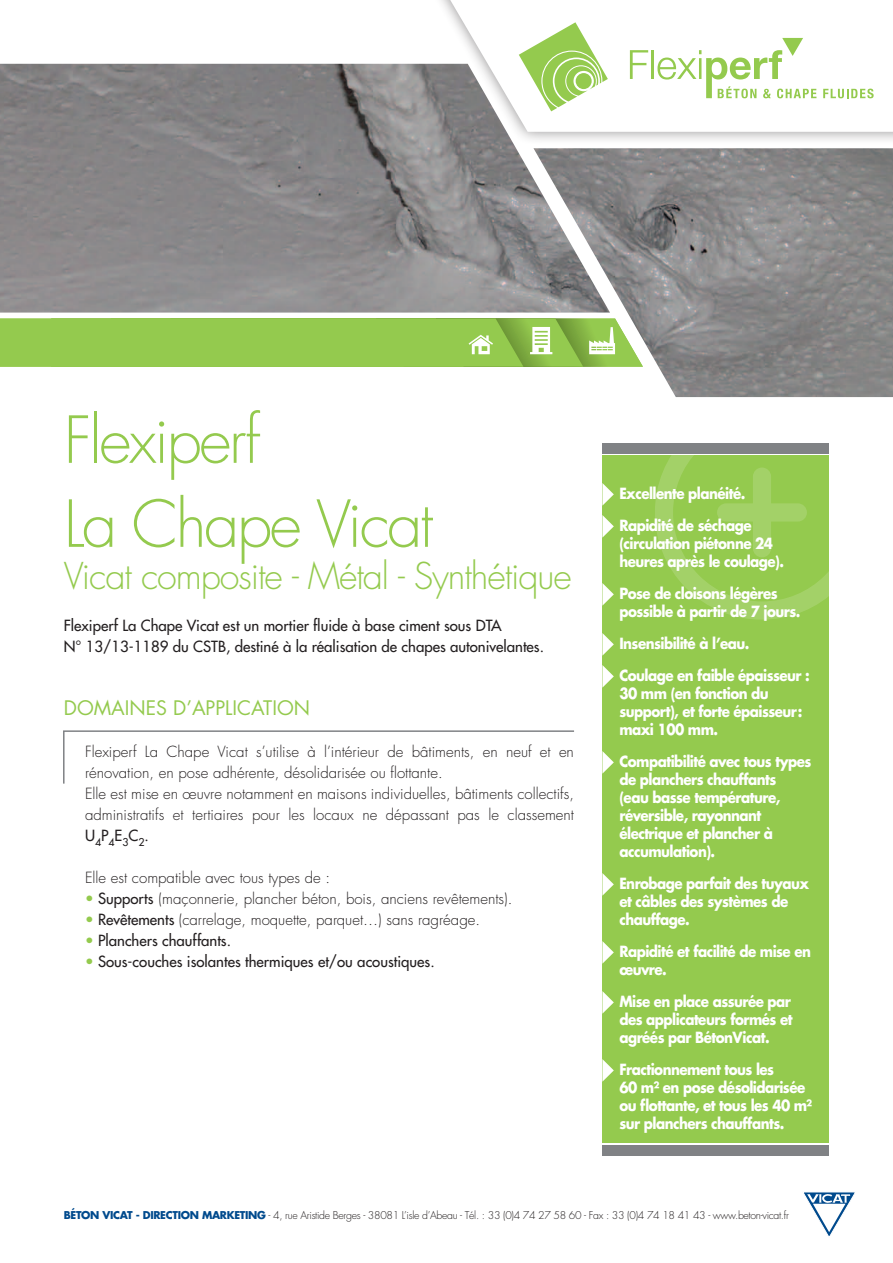
<style>
.page{position:relative;width:893px;height:1263px;background:#fff}
.page>*{position:absolute;margin:0;border:0;box-sizing:border-box;transform-origin:0 0}
.t1{font:300 63px/84px "Futura";letter-spacing:-.04em;color:#94ca4e}
.t2{font:300 36px "Futura";letter-spacing:-.03em;color:#94ca4e}
.t3{font:19.5px "Futura";color:#94ca4e}
.t4{font:700 15px/18px "Futura";letter-spacing:-.04em;color:#fff;scale:.9 1}
.t5{font:300 15px/21px "Futura";color:#231f20}
.t6{font:15px/21px "Futura";color:#231f20}
.t7{font:300 10.5px "Futura";letter-spacing:-.03em;color:#231f20}
.s1{font-weight:400}
.s2{font-weight:400;color:#94ca4e}
.s3{color:#94ca4e}
.s4{font-weight:700;color:#004a8d}
</style>
<div class="page">
<svg style="left:425px;top:0;width:378px;height:64px"></svg>
<div style="left:602px;top:456px;width:227px;height:687px;background:#94ca4e"></div>
<div style="left:602px;top:1145px;width:227px;height:11px;background:#808285"></div>
<svg style="left:644px;top:453px;width:185px;height:167px"></svg>
<div style="left:602px;top:443px;width:227px;height:10px;background:#808285"></div>
<svg style="left:630px;top:50px;width:18px;height:14px"></svg>
<hr style="left:651px;top:50px;width:3px;height:29px;background:#94ca4e">
<svg style="left:657px;top:38px;width:146px;height:26px"></svg>
<svg style="left:519px;top:22px;width:89px;height:42px"></svg>
<svg style="left:803px;top:1192px;width:52px;height:44px"></svg>
<img style="left:0;top:64px;width:893px;height:333px">
<svg style="left:63px;top:730px;width:511px;height:54px"></svg>
<svg style="left:602px;top:483px;width:12px;height:23px"></svg>
<svg style="left:602px;top:515px;width:12px;height:23px"></svg>
<svg style="left:602px;top:583px;width:12px;height:23px"></svg>
<svg style="left:602px;top:633px;width:12px;height:23px"></svg>
<svg style="left:602px;top:665px;width:12px;height:23px"></svg>
<svg style="left:602px;top:751px;width:12px;height:23px"></svg>
<svg style="left:602px;top:873px;width:12px;height:23px"></svg>
<svg style="left:602px;top:941px;width:12px;height:23px"></svg>
<svg style="left:602px;top:991px;width:12px;height:23px"></svg>
<svg style="left:602px;top:1059px;width:12px;height:23px"></svg>
<svg style="left:0;top:318px;width:643px;height:49px"></svg>
<h1 class="t1" style="left:64px;top:399px;width:371px">Flexiperf<br>La Chape Vicat</h1>
<h2 class="t2" style="left:64px;top:553px;width:510px">Vicat composite - Métal - Synthétique</h2>
<p class="t6" style="left:64px;top:615px;width:482px">Flexiperf La Chape Vicat est un mortier fluide à base ciment sous DTA<br>N° 13/13-1189 du CSTB, destiné à la réalisation de chapes autonivelantes.</p>
<h3 class="t3" style="left:64px;top:694px;width:248px">DOMAINES D’APPLICATION</h3>
<p class="t5" style="left:85px;top:741px;width:491px">Flexiperf La Chape Vicat s’utilise à l’intérieur de bâtiments, en neuf et en rénovation, en pose adhérente, désolidarisée ou flottante.<br>Elle est mise en œuvre notamment en maisons individuelles, bâtiments collectifs, administratifs et tertiaires pour les locaux ne dépassant pas le classement <span class="s1">U</span><sub>4</sub><span class="s1">P</span><sub>4</sub><span class="s1">E</span><sub>3</sub><span class="s1">C</span><sub>2</sub><span class="s1">.</span></p>
<p class="t5" style="left:85px;top:867px;width:247px">Elle est compatible avec tous types de :</p>
<p class="t5" style="left:85px;top:888px;width:429px"><span class="s2">•</span> <span class="s1">Supports</span> (maçonnerie, plancher béton, bois, anciens revêtements).</p>
<p class="t5" style="left:85px;top:909px;width:397px"><span class="s2">•</span> <span class="s1">Revêtements</span> (carrelage, moquette, parquet…) sans ragréage.</p>
<p class="t6" style="left:85px;top:930px;width:147px"><span class="s3">•</span> Planchers chauffants.</p>
<p class="t6" style="left:85px;top:951px;width:351px"><span class="s3">•</span> Sous-couches isolantes thermiques et/ou acoustiques.</p>
<p class="t4" style="left:613px;top:477px;width:155px;line-height:32px">Excellente planéité.<br>Rapidité de séchage</p>
<p class="t4" style="left:619px;top:534px;width:184px">(circulation piétonne 24 heures après le coulage).</p>
<p class="t4" style="left:619px;top:584px;width:203px">Pose de cloisons légères possible à partir de 7 jours.</p>
<p class="t4" style="left:613px;top:627px;width:220px;line-height:32px">I nsensibilité à l’eau.<br>Coulage en faible épaisseur :</p>
<p class="t4" style="left:619px;top:684px;width:205px">30 mm (en fonction du support), et forte épaisseur: maxi 100 mm.</p>
<p class="t4" style="left:619px;top:752px;width:215px;text-indent:-6px">Compatibilité avec tous types de planchers chauffants<br>(eau basse température, réversible, rayonnant électrique et plancher à accumulation).</p>
<p class="t4" style="left:619px;top:874px;width:212px;text-indent:-6px">E nrobage parfait des tuyaux et câbles des systèmes de chauffage.</p>
<p class="t4" style="left:619px;top:942px;width:214px;text-indent:-6px">Rapidité et facilité de mise en œuvre.</p>
<p class="t4" style="left:619px;top:992px;width:194px;text-align:justify">Mise en place assurée par des applicateurs formés et agréés par BétonVicat.</p>
<p class="t4" style="left:619px;top:1060px;width:216px">Fractionnement tous les<br>60 m² en pose désolidarisée ou flottante, et tous les 40 m² sur planchers chauffants.</p>
<p class="t7" style="left:64px;top:1209px;width:727px"><span class="s4">Béton Vicat - Direction Marketing</span> - 4, rue Aristide Berges - 38081 L’isle d’Abeau - Tél. : 33 (0)4 74 27 58 60 - Fax : 33 (0)4 74 18 41 43 - www.beton-vicat.fr</p>
</div>
